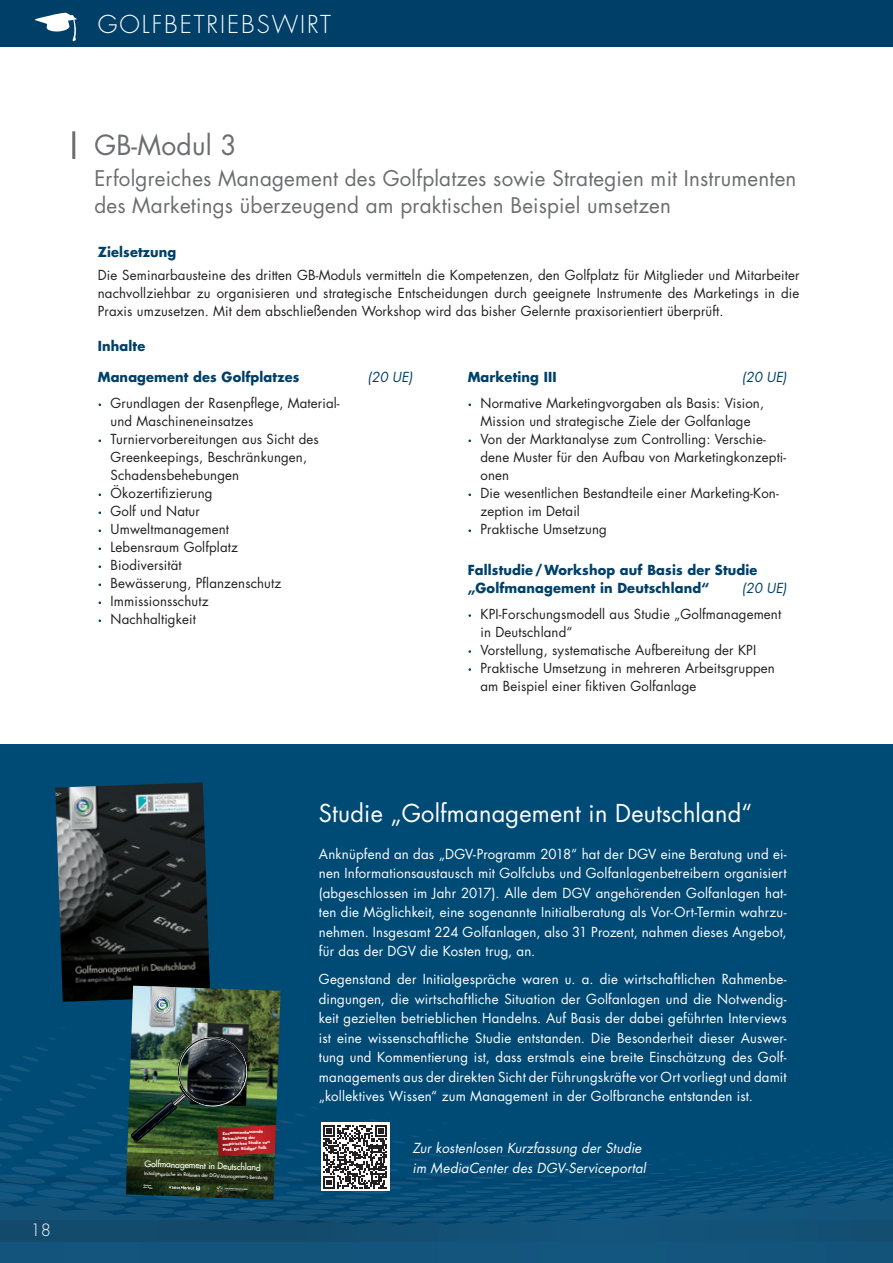
<style>
.page{position:relative;width:893px;height:1263px;background:#fff}
.page>*{position:absolute;margin:0;border:0;box-sizing:border-box;transform-origin:0 0}
.t1{font:27px "Futura LT";letter-spacing:.01em;color:#6c6d70}
.t2{font:24px "Futura LT";letter-spacing:.01em;color:#fff}
.t3{font:300 24px "Futura LT";letter-spacing:.08em;color:#fff}
.t4{font:21px/27px "Futura LT";letter-spacing:.01em;color:#6c6d70}
.t5{font:300 16.5px "Futura LT";color:#fff}
.t6{font:13.5px/18px "Futura LT";letter-spacing:.01em;color:#231f20}
.t7{font:13.5px/19.5px "Futura LT";letter-spacing:.015em;color:#fff;text-align:justify}
.t8{font:700 13.5px/18px "Futura LT";letter-spacing:.01em;color:#004068;scale:.96 1}
.t9{font:italic 13.5px/19.5px "Futura LT";letter-spacing:.015em;color:#fff}
.t10{font:italic 13.5px "Futura LT";color:#004068}
.t11{font:8.7px "Futura LT";color:#fff}
.t12{font:4.95px "Futura LT";color:#fff}
.t13{font:700 3.9px/5.4px "Futura LT";color:#fff}
.t14{font:700 2.55px/3.2px "Futura LT";color:#82806e;text-align:center}
.t15{font:700 1.95px/2.5px "Futura LT";color:#fff}
.s1{color:#004068}
.s2{font-style:italic;color:#004068}
</style>
<div class="page">
<div style="left:0;top:744px;width:893px;height:519px;background:#004a76"></div>
<svg style="left:0;top:1028px;width:893px;height:235px"></svg>
<div style="left:0;top:0;width:893px;height:47px;background:#004068"></div>
<svg style="left:35px;top:13px;width:42px;height:28px"></svg>
<hr style="left:72px;top:131px;width:3px;height:28px;background:#6c6d70">
<img style="left:55px;top:782px;width:155px;height:220px">
<img style="left:126px;top:986px;width:155px;height:49px">
<img style="left:190px;top:1022px;width:59px;height:13px">
<svg style="left:149px;top:986px;width:29px;height:43px"></svg>
<img style="left:126px;top:1035px;width:155px;height:164px">
<div style="left:321px;top:1123px;width:68px;height:68px;background:#fff"></div>
<svg style="left:323px;top:1125px;width:64px;height:63px"></svg>
<p class="t5" style="left:31px;top:1220px;width:22px">18</p>
<h2 class="t3" style="left:98px;top:10px;width:235px">GOLFBETRIEBSWIRT</h2>
<h1 class="t1" style="left:94px;top:128px;width:144px">GB-Modul 3</h1>
<h3 class="t4" style="left:94px;top:165px;width:703px">Erfolgreiches Management des Golfplatzes sowie Strategien mit Instrumenten des Marketings überzeugend am praktischen Beispiel umsetzen</h3>
<p class="t8" style="left:98px;top:243px;width:83px">Zielsetzung</p>
<p class="t6" style="left:98px;top:266px;width:703px;text-align:justify">Die Seminarbausteine des dritten GB-Moduls vermitteln die Kompetenzen, den Golfplatz für Mitglieder und Mitarbeiter nachvollziehbar zu organisieren und strategische Entscheidungen durch geeignete Instrumente des Marketings in die Praxis umzusetzen. Mit dem abschließenden Workshop wird das bisher Gelernte praxisorientiert überprüft.</p>
<p class="t8" style="left:98px;top:337px;width:51px">Inhalte</p>
<p class="t8" style="left:98px;top:367px;width:212px">Management des Golfplatzes</p>
<p class="t10" style="left:368px;top:368px;width:46px">(20 UE)</p>
<p class="t6" style="left:98px;top:394px;width:243px"><span class="s1">·</span> Grundlagen der Rasenpflege, Material-</p>
<p class="t6" style="left:111px;top:412px;width:145px">und Maschineneinsatzes</p>
<p class="t6" style="left:98px;top:430px;width:222px"><span class="s1">·</span> Turniervorbereitungen aus Sicht des</p>
<p class="t6" style="left:111px;top:448px;width:198px">Greenkeepings, Beschränkungen,</p>
<p class="t6" style="left:111px;top:466px;width:130px">Schadensbehebungen</p>
<p class="t6" style="left:98px;top:484px;width:116px"><span class="s1">·</span> Ökozertifizierung</p>
<p class="t6" style="left:98px;top:502px;width:103px"><span class="s1">·</span> Golf und Natur</p>
<p class="t6" style="left:98px;top:520px;width:133px"><span class="s1">·</span> Umweltmanagement</p>
<p class="t6" style="left:98px;top:538px;width:142px"><span class="s1">·</span> Lebensraum Golfplatz</p>
<p class="t6" style="left:98px;top:556px;width:86px"><span class="s1">·</span> Biodiversität</p>
<p class="t6" style="left:98px;top:574px;width:185px"><span class="s1">·</span> Bewässerung, Pflanzenschutz</p>
<p class="t6" style="left:98px;top:592px;width:112px"><span class="s1">·</span> Immissionsschutz</p>
<p class="t6" style="left:98px;top:610px;width:100px"><span class="s1">·</span> Nachhaltigkeit</p>
<p class="t8" style="left:468px;top:367px;width:94px">Marketing III</p>
<p class="t6" style="left:468px;top:364px;width:320px;line-height:26.5px;text-indent:274px"><span class="s2">(20 UE) </span><span class="s1">·</span> Normative Marketingvorgaben als Basis: Vision,</p>
<p class="t6" style="left:480px;top:412px;width:272px">Mission und strategische Ziele der Golfanlage</p>
<p class="t6" style="left:468px;top:430px;width:300px"><span class="s1">·</span> Von der Marktanalyse zum Controlling: Verschie-</p>
<p class="t6" style="left:480px;top:448px;width:307px">dene Muster für den Aufbau von Marketingkonzepti-</p>
<p class="t6" style="left:480px;top:466px;width:30px">onen</p>
<p class="t6" style="left:468px;top:484px;width:313px"><span class="s1">·</span> Die wesentlichen Bestandteile einer Marketing-Kon-</p>
<p class="t6" style="left:480px;top:502px;width:101px">zeption im Detail</p>
<p class="t6" style="left:468px;top:520px;width:141px"><span class="s1">·</span> Praktische Umsetzung</p>
<p class="t8" style="left:468px;top:560px;width:303px">Fallstudie/Workshop auf Basis der Studie „Golfmanagement in Deutschland“</p>
<p class="t6" style="left:468px;top:574px;width:320px;line-height:26.5px;text-indent:274px"><span class="s2">(20 UE) </span><span class="s1">·</span> KPI-Forschungsmodell aus Studie „Golfmanagement</p>
<p class="t6" style="left:480px;top:623px;width:94px">in Deutschland“</p>
<p class="t6" style="left:468px;top:641px;width:290px"><span class="s1">·</span> Vorstellung, systematische Aufbereitung der KPI</p>
<p class="t6" style="left:468px;top:659px;width:309px"><span class="s1">·</span> Praktische Umsetzung in mehreren Arbeitsgruppen</p>
<p class="t6" style="left:480px;top:677px;width:217px">am Beispiel einer fiktiven Golfanlage</p>
<p class="t14" style="left:154px;top:1016px;width:19px;rotate:2deg">Deutscher<br>Golf Verband</p>
<p class="t13" style="left:222px;top:1130px;width:49px;rotate:-3deg">Zusammenfassende<br>Betrachtung der empirischen Studie von<br>Prof. Dr. Rüdiger Falk</p>
<p class="t11" style="left:145px;top:1158px;width:118px;rotate:2deg">Golfmanagement in Deutschland</p>
<p class="t12" style="left:144px;top:1170px;width:125px;rotate:2deg">Initialgespräche im Rahmen der DGV-Management-Beratung</p>
<p class="t15" style="left:144px;top:1184px;width:10px;rotate:2deg">Partner des DGV</p>
<h2 class="t2" style="left:319px;top:798px;width:435px">Studie „Golfmanagement in Deutschland“</h2>
<p class="t7" style="left:319px;top:844px;width:469px">Anknüpfend an das „DGV-Programm 2018“ hat der DGV eine Beratung und ei&shy;nen Informationsaustausch mit Golfclubs und Golfanlagenbetreibern organisiert (abgeschlossen im Jahr 2017). Alle dem DGV angehörenden Golfanlagen hat&shy;ten die Möglichkeit, eine sogenannte Initialberatung als Vor-Ort-Termin wahrzu&shy;nehmen. Insgesamt 224 Golfanlagen, also 31 Prozent, nahmen dieses Angebot, für das der DGV die Kosten trug, an.</p>
<p class="t7" style="left:319px;top:970px;width:469px">Gegenstand der Initialgespräche waren u. a. die wirtschaftlichen Rahmenbe&shy;dingungen, die wirtschaftliche Situation der Golfanlagen und die Notwendig&shy;keit gezielten betrieblichen Handelns. Auf Basis der dabei geführten Interviews ist eine wissenschaftliche Studie entstanden. Die Besonderheit dieser Auswer&shy;tung und Kommentierung ist, dass erstmals eine breite Einschätzung des Golf&shy;managements aus der direkten Sicht der Führungskräfte vor Ort vorliegt und damit „kollektives Wissen“ zum Management in der Golfbranche entstanden ist.</p>
<p class="t9" style="left:412px;top:1138px;width:235px">Zur kostenlosen Kurzfassung der Studie im MediaCenter des DGV-Serviceportal</p>
</div>
